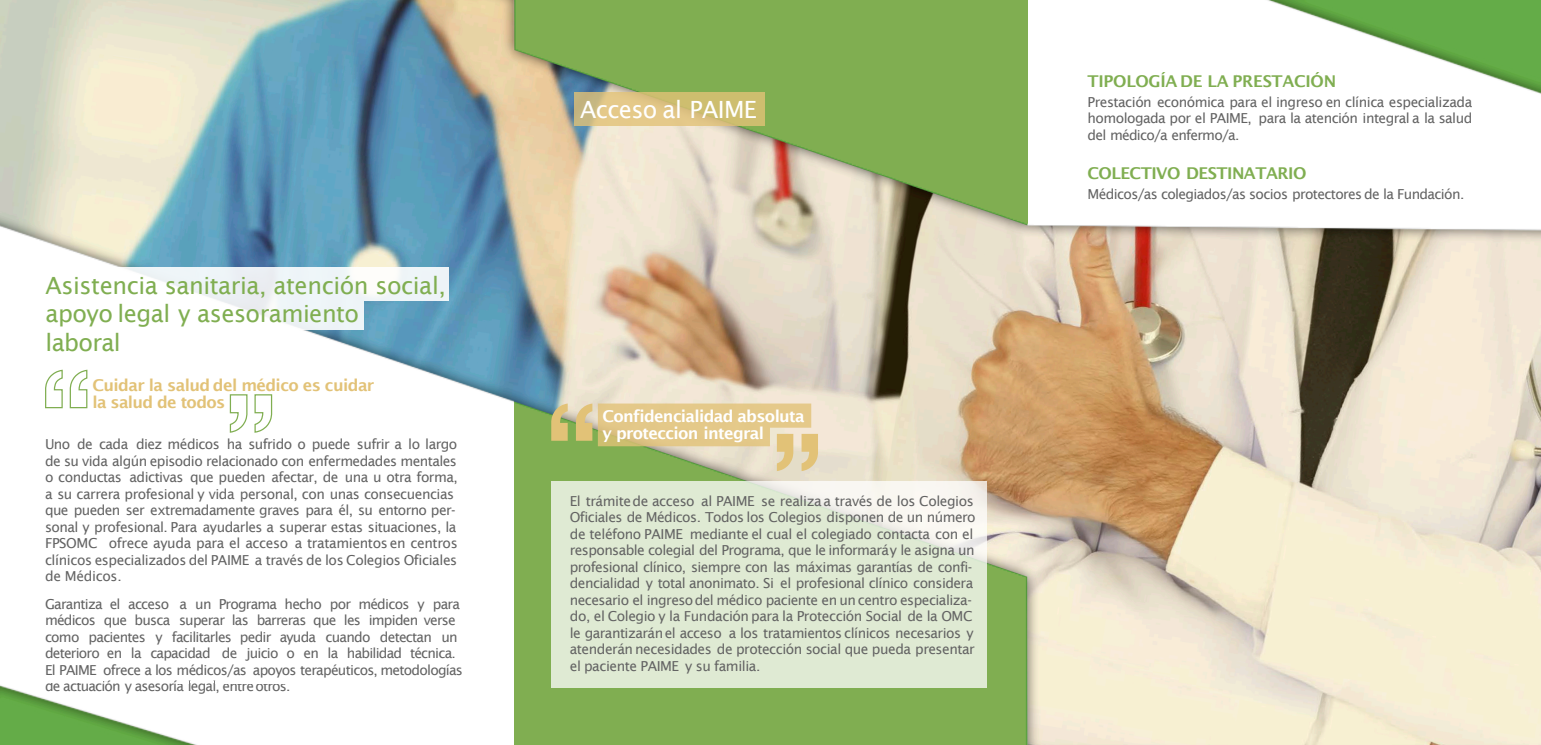
<style>
.page{position:relative;width:1541px;height:745px;background:#fff}
.page>*{position:absolute;margin:0;border:0;box-sizing:border-box;transform-origin:0 0}
.t1{font:23.75px/28.5px "Lucida Sans";letter-spacing:-.02em;color:#80ae51}
.t2{font:23.75px "Lucida Sans";letter-spacing:-.025em;color:#fff}
.t3{font:600 16.25px/17.5px "Lucida Sans";letter-spacing:-.035em;color:#e2c277}
.t4{font:600 16.25px "Lucida Sans";letter-spacing:-.025em;color:#80ae51}
.t5{font:600 16.25px/17.5px "Lucida Sans";letter-spacing:-.04em;color:#fff}
.t6{font:13.75px/16.5px "Lucida Sans";letter-spacing:-.04em;color:#636363}
</style>
<div class="page">
<img style="left:0;top:0;width:1540px;height:744px">
<img style="left:0;top:681px;width:358px;height:63px">
<img style="left:1236px;top:0;width:304px;height:99px">
<svg style="left:551px;top:481px;width:435px;height:206px;background:#e1ebd6"></svg>
<svg style="left:39px;top:267px;width:409px;height:33px;fill:#eff5f8"></svg>
<div style="left:39px;top:300px;width:325px;height:30px;background:linear-gradient(to right,#fff,#eff4f7)"></div>
<svg style="left:44px;top:369px;width:44px;height:39px"></svg>
<svg style="left:229px;top:393px;width:44px;height:40px"></svg>
<svg style="left:574px;top:92px;width:190px;height:33px;background:#d5c07c"></svg>
<svg style="left:551px;top:403px;width:41px;height:37px;background:#cdc084"></svg>
<svg style="left:598px;top:403px;width:220px;height:68px;background:#d4c88e"></svg>
<hr style="left:215px;top:680px;width:160px;height:3px;background:#fff">
<svg style="left:177px;top:680px;width:37px;height:2px"></svg>
<div style="left:1232px;top:0;width:9px;height:74px;background:#fff"></div>
<div style="left:1232px;top:88px;width:8px;height:10px;background:#fff"></div>
<hr style="left:0;top:679px;width:102px;height:3px;background:#fff">
<hr style="left:111px;top:679px;width:63px;height:2px;background:#fff">
<h1 class="t1" style="left:46px;top:272px;width:402px">Asistencia sanitaria, atención social, apoyo legal y asesoramiento<br>laboral</h1>
<p class="t3" style="left:92px;top:377px;width:283px">Cuidar la salud del médico es cuidar la salud de todos</p>
<p class="t6" style="left:45px;top:437px;width:414px">Uno de cada diez médicos ha sufrido o puede sufrir a lo largo de su vida algún episodio relacionado con enfermedades mentales o conductas adictivas que pueden afectar, de una u otra forma, a su carrera profesional y vida personal, con unas consecuencias que pueden ser extremadamente graves para él, su entorno per&shy;sonal y profesional. Para ayudarles a superar estas situaciones, la FPSOMC ofrece ayuda para el acceso a tratamientos en centros clínicos especializados del PAIME a través de los Colegios Oficiales de Médicos.</p>
<p class="t6" style="left:45px;top:596px;width:419px">Garantiza el acceso a un Programa hecho por médicos y para médicos que busca superar las barreras que les impiden verse como pacientes y facilitarles pedir ayuda cuando detectan un deterioro en la capacidad de juicio o en la habilidad técnica.<br>El PAIME ofrece a los médicos/as apoyos terapéuticos, metodologías de actuación y asesoría legal, entre otros.</p>
<h1 class="t2" style="left:580px;top:99px;width:178px">Acceso al PAIME</h1>
<p class="t5" style="left:602px;top:408px;width:204px">Confidencialidad absoluta y proteccion integral</p>
<p class="t6" style="left:570px;top:493px;width:407px">El trámitede acceso al PAIME se realiza a través de los Colegios Oficiales de Médicos. Todos los Colegios disponen de un número de teléfono PAIME mediante el cual el colegiado contacta con el responsable colegial del Programa, que le informaráy le asigna un profesional clínico, siempre con las máximas garantías de confi&shy;dencialidad y total anonimato. Si el profesional clínico considera necesario el ingresodel médico paciente en un centro especializa&shy;do, el Colegio y la Fundación para la Protección Social de la OMC le garantizaránel acceso a los tratamientos clínicos necesarios y atenderán necesidades de protección social que pueda presentar el paciente PAIME y su familia.</p>
<p class="t4" style="left:1087px;top:74px;width:250px">TIPOLOGÍA DE LA PRESTACIÓN</p>
<p class="t6" style="left:1087px;top:95px;width:386px;text-align:justify">Prestación económica para el ingreso en clínica especializada homologada por el PAIME, para la atención integral a la salud del médico/a enfermo/a.</p>
<p class="t4" style="left:1087px;top:166px;width:220px">COLECTIVO DESTINATARIO</p>
<p class="t6" style="left:1087px;top:187px;width:378px">Médicos/as colegiados/as socios protectores de la Fundación.</p>
</div>
